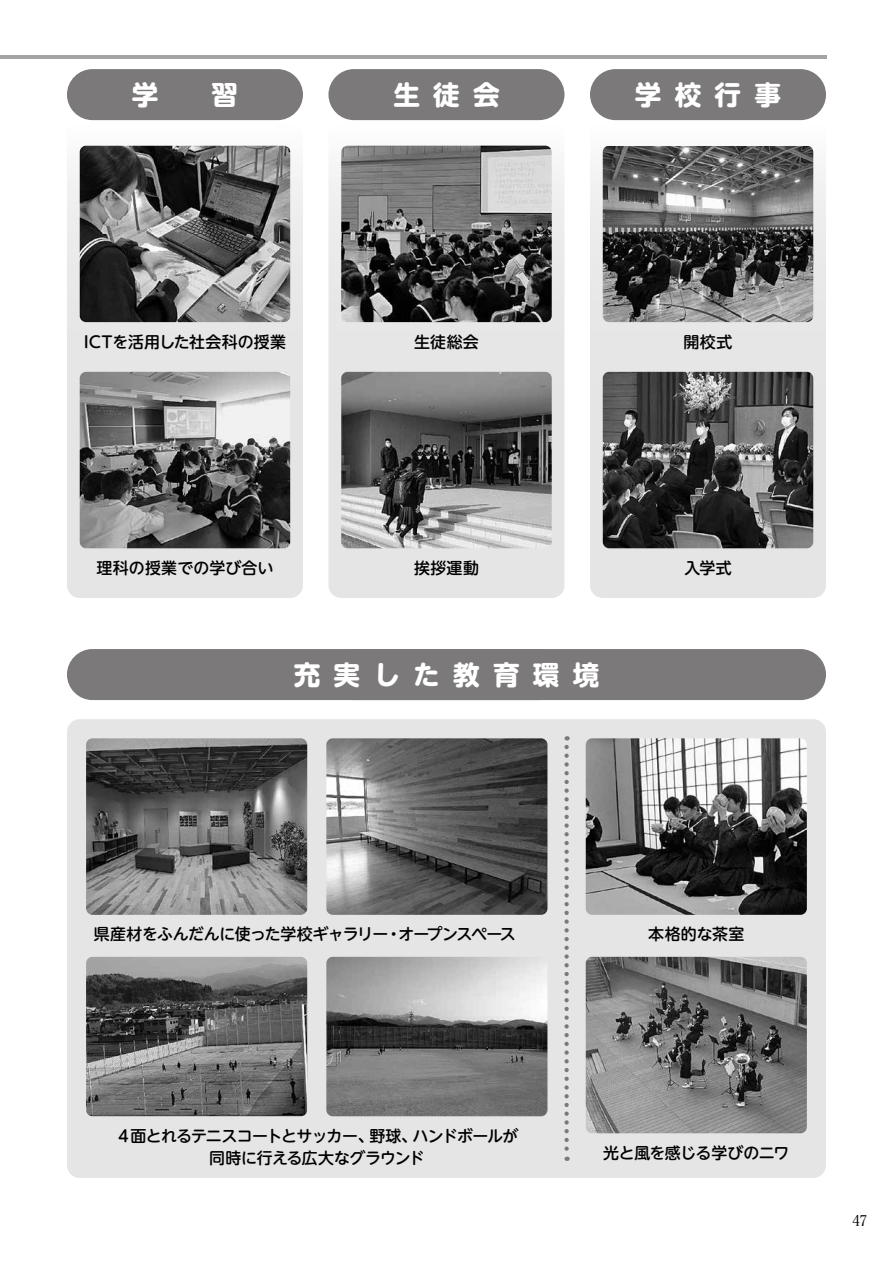
<style>
.page{position:relative;width:893px;height:1263px;background:#fff}
.page>*{position:absolute;margin:0;border:0;box-sizing:border-box;transform-origin:0 0}
.t1{font:700 26.55px "UD Shin M Go Pro";letter-spacing:.5em;color:#fff}
.t2{font:500 15.9px/22.4px "UD Shin M Go Pro";letter-spacing:-.025em;color:#000;text-align:center}
.t3{font:500 15.9px "UD Shin M Go Pro";letter-spacing:-.045em;color:#000}
.t4{font:500 15.9px "UD Shin M Go Pro";letter-spacing:.005em;color:#000}
.t5{font:500 15.9px "UD Shin M Go Pro";letter-spacing:.01em;color:#000}
.t6{font:14.85px "Hira Min Pro W3";color:#000}
</style>
<div class="page">
<hr style="left:0;top:55px;width:826px;height:3px;background:#a4a3a4">
<div style="left:67px;top:719px;width:759px;height:459px;background:#e5e5e5;border-radius:13px"></div>
<div style="left:67px;top:649px;width:759px;height:51px;background:#7b7979;border-radius:26px"></div>
<svg style="left:67px;top:120px;width:236px;height:478px"></svg>
<div style="left:67px;top:69px;width:236px;height:51px;background:#7b7979;border-radius:26px"></div>
<img style="left:80px;top:146px;width:210px;height:176px">
<img style="left:80px;top:372px;width:210px;height:176px">
<img style="left:86px;top:738px;width:221px;height:177px">
<img style="left:86px;top:957px;width:221px;height:159px">
<img style="left:326px;top:738px;width:221px;height:177px">
<img style="left:326px;top:957px;width:221px;height:159px">
<img style="left:586px;top:738px;width:221px;height:177px">
<img style="left:586px;top:957px;width:221px;height:176px">
<svg style="left:328px;top:120px;width:236px;height:478px"></svg>
<img style="left:341px;top:146px;width:211px;height:176px">
<img style="left:341px;top:372px;width:211px;height:176px">
<div style="left:328px;top:69px;width:236px;height:51px;background:#7b7979;border-radius:26px"></div>
<svg style="left:590px;top:120px;width:236px;height:478px"></svg>
<div style="left:590px;top:69px;width:236px;height:51px;background:#7b7979;border-radius:26px"></div>
<img style="left:603px;top:146px;width:210px;height:176px">
<img style="left:603px;top:372px;width:210px;height:176px">
<svg style="left:564px;top:747px;width:5px;height:414px"></svg>
<h1 class="t1" style="left:132px;top:73px;width:108px">学　習</h1>
<h1 class="t1" style="left:393px;top:73px;width:108px">生徒会</h1>
<h1 class="t1" style="left:635px;top:73px;width:148px">学校行事</h1>
<p class="t4" style="left:84px;top:329px;width:204px">ICTを活用した社会科の授業</p>
<p class="t2" style="left:414px;top:330px;width:66px">生徒総会</p>
<p class="t5" style="left:97px;top:555px;width:178px">理科の授業での学び合い</p>
<p class="t2" style="left:414px;top:556px;width:66px">挨拶運動</p>
<h1 class="t1" style="left:294px;top:653px;width:307px">充実した教育環境</h1>
<p class="t2" style="left:684px;top:330px;width:50px">開校式</p>
<p class="t2" style="left:684px;top:556px;width:49px">入学式</p>
<p class="t3" style="left:94px;top:921px;width:423px">県産材をふんだんに使った学校ギャラリー・オープンスペース</p>
<p class="t2" style="left:116px;top:1124px;width:404px">４面とれるテニスコートとサッカー、野球、ハンドボールが同時に行える広大なグラウンド</p>
<p class="t2" style="left:648px;top:922px;width:97px">本格的な茶室</p>
<p class="t2" style="left:603px;top:1141px;width:188px">光と風を感じる学びのニワ</p>
<p class="t6" style="left:852px;top:1208px;width:16px">47</p>
</div>
